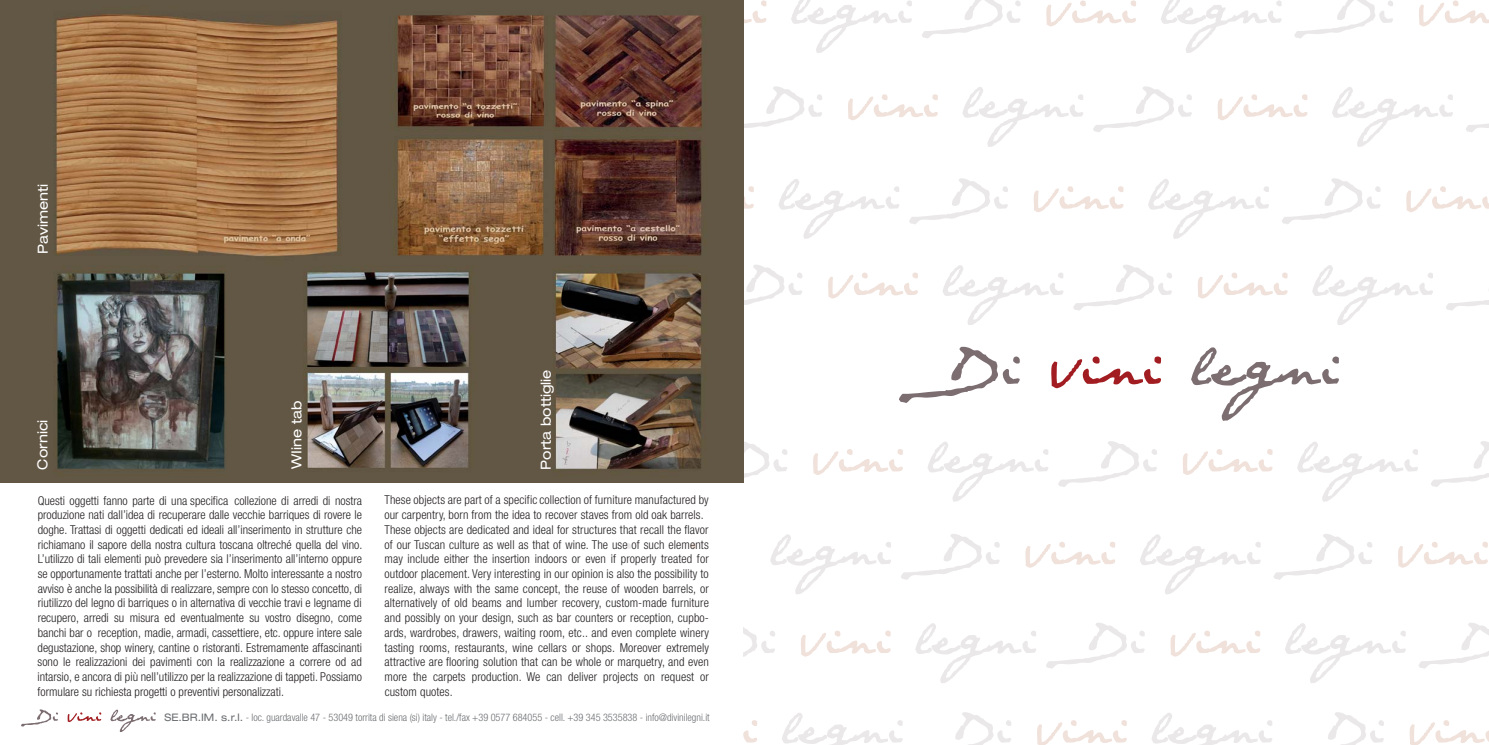
<style>
.page{position:relative;width:1489px;height:745px;background:#fff}
.page>*{position:absolute;margin:0;border:0;box-sizing:border-box;transform-origin:0 0}
.t1{font:expanded 13.88px "Helvetica Neue";color:#fff}
.t2{font:300 condensed 12.25px/14.6px "Helvetica Neue";letter-spacing:.01em;color:#231f20;text-align:justify}
.t3{font:300 condensed 10.38px "Helvetica Neue";color:#6a6d70}
.s1{font-weight:400;font-stretch:expanded}
</style>
<div class="page">
<svg style="left:1051px;top:356px;width:110px;height:32px"></svg>
<svg style="left:1191px;top:347px;width:147px;height:73px"></svg>
<svg style="left:899px;top:346px;width:121px;height:57px"></svg>
<svg style="left:1033px;top:186px;width:90px;height:26px"></svg>
<svg style="left:1148px;top:179px;width:120px;height:60px"></svg>
<svg style="left:909px;top:178px;width:99px;height:46px"></svg>
<svg style="left:1406px;top:186px;width:82px;height:26px"></svg>
<svg style="left:1282px;top:178px;width:99px;height:46px"></svg>
<svg style="left:743px;top:186px;width:11px;height:26px"></svg>
<svg style="left:779px;top:179px;width:120px;height:60px"></svg>
<svg style="left:1217px;top:94px;width:90px;height:26px"></svg>
<svg style="left:1332px;top:87px;width:120px;height:60px"></svg>
<svg style="left:1093px;top:86px;width:99px;height:46px"></svg>
<svg style="left:1466px;top:124px;width:22px;height:8px"></svg>
<svg style="left:848px;top:94px;width:90px;height:26px"></svg>
<svg style="left:963px;top:87px;width:120px;height:60px"></svg>
<svg style="left:743px;top:86px;width:79px;height:46px"></svg>
<svg style="left:1046px;top:0;width:90px;height:26px"></svg>
<svg style="left:1161px;top:0;width:120px;height:53px"></svg>
<svg style="left:922px;top:0;width:99px;height:39px"></svg>
<svg style="left:1419px;top:0;width:69px;height:26px"></svg>
<svg style="left:1294px;top:0;width:99px;height:38px"></svg>
<svg style="left:743px;top:0;width:23px;height:26px"></svg>
<svg style="left:791px;top:0;width:121px;height:53px"></svg>
<svg style="left:1198px;top:272px;width:89px;height:26px"></svg>
<svg style="left:1312px;top:265px;width:120px;height:60px"></svg>
<svg style="left:1073px;top:265px;width:99px;height:45px"></svg>
<svg style="left:1446px;top:300px;width:42px;height:10px"></svg>
<svg style="left:828px;top:272px;width:90px;height:26px"></svg>
<svg style="left:943px;top:265px;width:120px;height:60px"></svg>
<svg style="left:743px;top:264px;width:59px;height:46px"></svg>
<svg style="left:1183px;top:449px;width:89px;height:25px"></svg>
<svg style="left:1297px;top:442px;width:120px;height:59px"></svg>
<svg style="left:1058px;top:441px;width:99px;height:46px"></svg>
<svg style="left:1431px;top:441px;width:57px;height:46px"></svg>
<svg style="left:813px;top:449px;width:90px;height:25px"></svg>
<svg style="left:928px;top:442px;width:120px;height:59px"></svg>
<svg style="left:742px;top:441px;width:45px;height:42px"></svg>
<svg style="left:1025px;top:542px;width:90px;height:25px"></svg>
<svg style="left:1140px;top:534px;width:120px;height:60px"></svg>
<svg style="left:901px;top:534px;width:99px;height:45px"></svg>
<svg style="left:1398px;top:542px;width:89px;height:25px"></svg>
<svg style="left:1274px;top:534px;width:98px;height:45px"></svg>
<svg style="left:770px;top:534px;width:121px;height:60px"></svg>
<svg style="left:1170px;top:630px;width:90px;height:26px"></svg>
<svg style="left:1285px;top:623px;width:120px;height:59px"></svg>
<svg style="left:1046px;top:623px;width:99px;height:45px"></svg>
<svg style="left:1419px;top:623px;width:69px;height:45px"></svg>
<svg style="left:801px;top:630px;width:89px;height:26px"></svg>
<svg style="left:915px;top:623px;width:121px;height:59px"></svg>
<svg style="left:743px;top:627px;width:32px;height:30px"></svg>
<svg style="left:1037px;top:720px;width:89px;height:24px"></svg>
<svg style="left:1151px;top:713px;width:121px;height:31px"></svg>
<svg style="left:955px;top:712px;width:56px;height:32px"></svg>
<svg style="left:1409px;top:720px;width:79px;height:24px"></svg>
<svg style="left:1328px;top:712px;width:56px;height:32px"></svg>
<svg style="left:743px;top:720px;width:14px;height:22px"></svg>
<svg style="left:782px;top:713px;width:120px;height:31px"></svg>
<svg style="left:67px;top:712px;width:34px;height:9px"></svg>
<svg style="left:110px;top:709px;width:46px;height:22px"></svg>
<svg style="left:21px;top:709px;width:37px;height:17px"></svg>
<svg style="left:690px;top:543px;width:6px;height:5px"></svg>
<svg style="left:625px;top:543px;width:6px;height:5px"></svg>
<img style="left:0;top:0;width:743px;height:482px">
<p class="t1" style="left:38px;top:254px;width:72px;rotate:-90deg">Pavimenti</p>
<p class="t1" style="left:37px;top:469px;width:51px;rotate:-90deg">Cornici</p>
<p class="t1" style="left:291px;top:468px;width:70px;rotate:-90deg">WIine tab</p>
<p class="t1" style="left:541px;top:469px;width:102px;rotate:-90deg">Porta bottiglie</p>
<p class="t2" style="left:38px;top:494px;width:326px">Questi oggetti fanno parte di una specifica collezione di arredi di nostra produzione nati dall’idea di recuperare dalle vecchie barriques di rovere le doghe. Trattasi di oggetti dedicati ed ideali all’inserimento in strutture che richiamano il sapore della nostra cultura toscana oltreché quella del vino.<br>L’utilizzo di tali elementi può prevedere sia l’inserimento all’interno oppure se opportunamente trattati anche per l’esterno. Molto interessante a nostro avviso è anche la possibilità di realizzare, sempre con lo stesso concetto, di riutilizzo del legno di barriques o in alternativa di vecchie travi e legname di recupero, arredi su misura ed eventualmente su vostro disegno, come banchi bar o reception, madie, armadi, cassettiere, etc. oppure intere sale degustazione, shop winery, cantine o ristoranti. Estremamente affascinanti sono le realizzazioni dei pavimenti con la realizzazione a correre od ad intarsio, e ancora di più nell’utilizzo per la realizzazione di tappeti. Possiamo formulare su richiesta progetti o preventivi personalizzati.</p>
<p class="t2" style="left:384px;top:494px;width:326px;text-align:left">These objects are part of a specific collection of furniture manufactured by our carpentry, born from the idea to recover staves from old oak barrels.<br>These objects are dedicated and ideal for structures that recall the flavor of our Tuscan culture as well as that of wine. The use of such elements may include either the insertion indoors or even if properly treated for outdoor placement. Very interesting in our opinion is also the possibility to realize, always with the same concept, the reuse of wooden barrels, or alternatively of old beams and lumber recovery, custom-made furniture and possibly on your design, such as bar counters or reception, cupbo&shy;ards, wardrobes, drawers, waiting room, etc.. and even complete winery tasting rooms, restaurants, wine cellars or shops. Moreover extremely attractive are flooring solution that can be whole or marquetry, and even more the carpets production. We can deliver projects on request or custom quotes.</p>
<p class="t3" style="left:164px;top:713px;width:546px"><span class="s1">SE.BR.IM. s.r.l.</span> - loc. guardavalle 47 - 53049 torrita di siena (si) italy - tel./fax +39 0577 684055 - cell. +39 345 3535838 - info@divinilegni.it</p>
</div>
